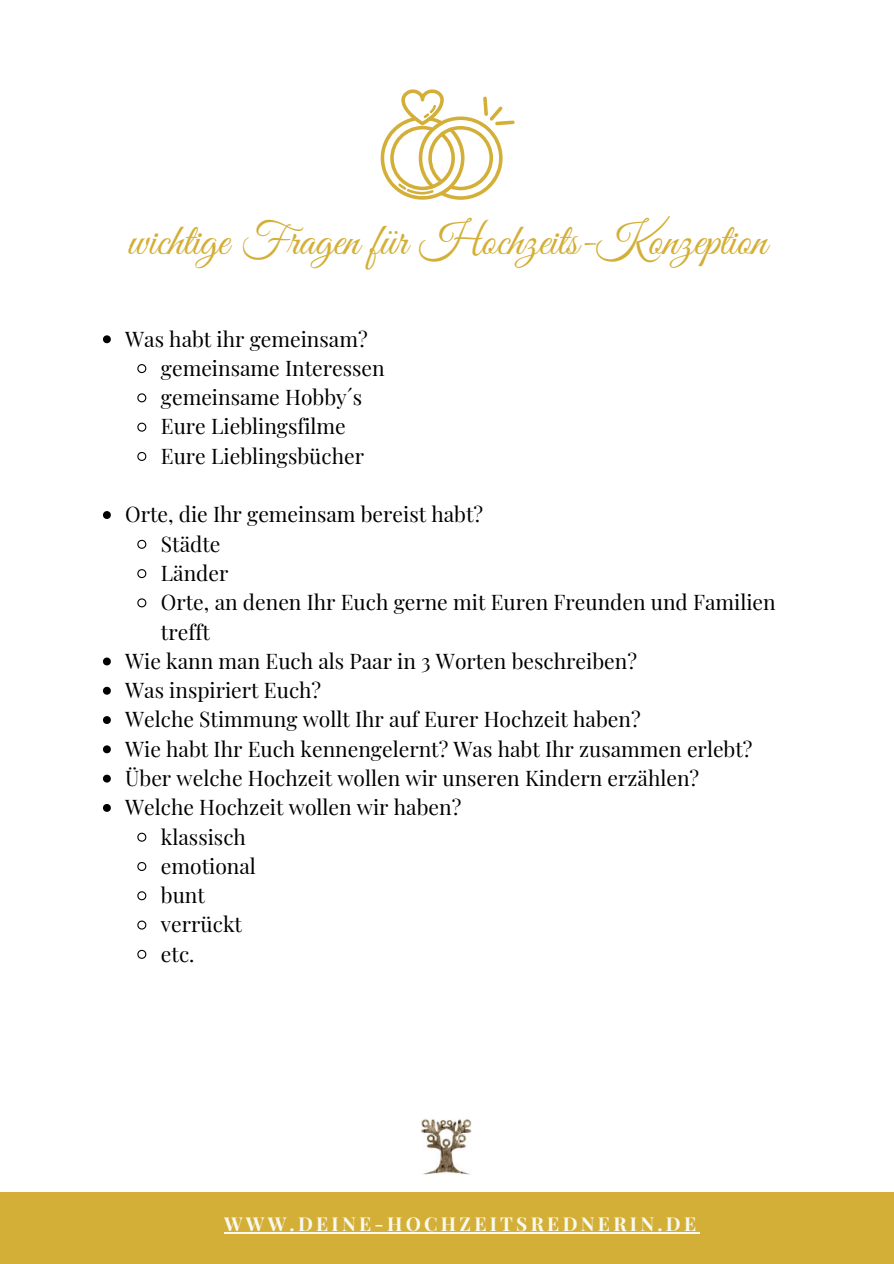
<style>
.page{position:relative;width:894px;height:1264px;background:#fff}
.page>*{position:absolute;margin:0;border:0;box-sizing:border-box;transform-origin:0 0}
.t1{font:45px "Great Vibes";color:#d4af37}
.t2{font:21px/29.2px "Playfair Display";color:#000}
.t3{font:700 19.2px "Playfair Display";letter-spacing:.17em;color:#f9f9ef}
</style>
<div class="page">
<div style="left:0;top:1191px;width:893px;height:72px;background:#d4af37"></div>
<hr style="left:224px;top:1231px;width:475px;height:2px;background:#f9f9ef">
<svg style="left:380px;top:89px;width:134px;height:111px"></svg>
<svg style="left:103px;top:335px;width:8px;height:8px"></svg>
<svg style="left:137px;top:364px;width:10px;height:10px"></svg>
<svg style="left:137px;top:393px;width:10px;height:10px"></svg>
<svg style="left:137px;top:422px;width:10px;height:10px"></svg>
<svg style="left:137px;top:452px;width:10px;height:9px"></svg>
<svg style="left:103px;top:511px;width:8px;height:8px"></svg>
<svg style="left:137px;top:539px;width:10px;height:10px"></svg>
<svg style="left:137px;top:569px;width:10px;height:10px"></svg>
<svg style="left:137px;top:598px;width:10px;height:10px"></svg>
<svg style="left:103px;top:657px;width:8px;height:8px"></svg>
<svg style="left:103px;top:686px;width:8px;height:8px"></svg>
<svg style="left:103px;top:716px;width:8px;height:8px"></svg>
<svg style="left:103px;top:745px;width:8px;height:8px"></svg>
<svg style="left:103px;top:774px;width:8px;height:8px"></svg>
<svg style="left:103px;top:804px;width:8px;height:7px"></svg>
<svg style="left:137px;top:832px;width:10px;height:10px"></svg>
<svg style="left:137px;top:862px;width:10px;height:9px"></svg>
<svg style="left:137px;top:891px;width:10px;height:10px"></svg>
<svg style="left:137px;top:920px;width:10px;height:10px"></svg>
<svg style="left:137px;top:949px;width:10px;height:10px"></svg>
<img style="left:421px;top:1119px;width:51px;height:55px">
<h1 class="t1" style="left:127px;top:216px;width:641px">wichtige Fragen für Hochzeits-Konzeption</h1>
<p class="t2" style="left:161px;top:322px;width:225px;text-indent:-36px">Was habt ihr gemeinsam? gemeinsame Interessen gemeinsame Hobby´s<br>Eure Lieblingsfilme<br>Eure Lieblingsbücher</p>
<p class="t2" style="left:125px;top:498px;width:359px">Orte, die Ihr gemeinsam bereist habt?</p>
<p class="t2" style="left:161px;top:527px;width:61px">Städte</p>
<p class="t2" style="left:161px;top:556px;width:69px">Länder</p>
<p class="t2" style="left:161px;top:586px;width:616px">Orte, an denen Ihr Euch gerne mit Euren Freunden und Familien</p>
<p class="t2" style="left:161px;top:615px;width:50px">trefft</p>
<p class="t2" style="left:125px;top:644px;width:513px">Wie kann man Euch als Paar in 3 Worten beschreiben?</p>
<p class="t2" style="left:125px;top:673px;width:197px">Was inspiriert Euch?</p>
<p class="t2" style="left:125px;top:703px;width:517px">Welche Stimmung wollt Ihr auf Eurer Hochzeit haben?</p>
<p class="t2" style="left:125px;top:732px;width:628px">Wie habt Ihr Euch kennengelernt? Was habt Ihr zusammen erlebt?</p>
<p class="t2" style="left:125px;top:761px;width:575px">Über welche Hochzeit wollen wir unseren Kindern erzählen?</p>
<p class="t2" style="left:125px;top:791px;width:337px">Welche Hochzeit wollen wir haben?</p>
<p class="t2" style="left:161px;top:820px;width:86px">klassisch</p>
<p class="t2" style="left:161px;top:849px;width:96px">emotional</p>
<p class="t2" style="left:161px;top:878px;width:46px">bunt</p>
<p class="t2" style="left:161px;top:908px;width:83px">verrückt</p>
<p class="t2" style="left:161px;top:937px;width:35px">etc.</p>
<p class="t3" style="left:224px;top:1208px;width:473px">WWW.DEINE-HOCHZEITSREDNERIN.DE</p>
</div>
